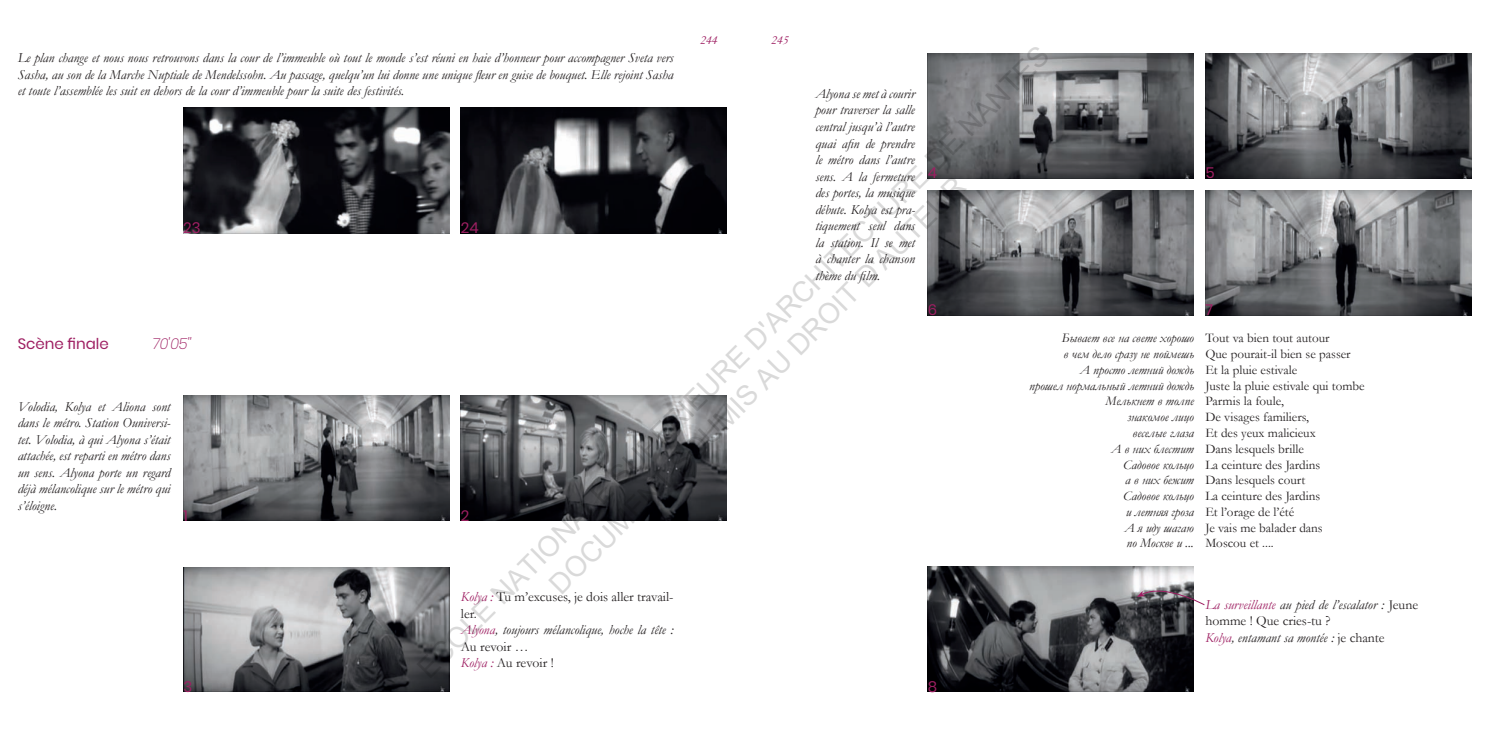
<style>
.page{position:relative;width:1489px;height:745px;background:#fff}
.page>*{position:absolute;margin:0;border:0;box-sizing:border-box;transform-origin:0 0}
.t1{font:28.25px/33.9px "Arial";color:rgb(0 0 0/.15);text-align:center}
.t2{font:15px "Poppins";color:#9e1f62}
.t3{font:italic 200 15px "Poppins";color:#9e1f62}
.t4{font:italic 13.75px/16.5px "Garamond";color:#231f20;text-align:justify}
.t5{font:13.75px/16.5px "Garamond";color:#231f20}
.t6{font:13.12px/15.8px "Garamond";color:#231f20}
.t7{font:italic 13.12px/15.8px "Garamond";color:#231f20;text-align:right}
.t8{font:italic 12.5px "Garamond";color:#9e1f62}
.s1{font-style:italic;color:#9e1f62}
.s2{font-style:italic}
.s3{color:#9e1f62}
.s4{font-style:normal}
</style>
<div class="page">
<img style="left:183px;top:108px;width:266px;height:125px">
<img style="left:461px;top:108px;width:265px;height:125px">
<img style="left:183px;top:395px;width:266px;height:125px">
<img style="left:461px;top:395px;width:265px;height:125px">
<img style="left:183px;top:567px;width:266px;height:124px">
<img style="left:1205px;top:53px;width:265px;height:125px">
<img style="left:927px;top:53px;width:266px;height:125px">
<img style="left:927px;top:190px;width:266px;height:125px">
<img style="left:1205px;top:190px;width:265px;height:125px">
<img style="left:927px;top:566px;width:266px;height:125px">
<svg style="left:1136px;top:582px;width:68px;height:23px"></svg>
<p class="t8" style="left:700px;top:31px;width:19px">244</p>
<p class="t8" style="left:771px;top:31px;width:19px">245</p>
<h1 class="t1" style="left:410px;top:660px;width:881px;rotate:-45deg">ECOLE NATIONALE SUPERIEURE D'ARCHITECTURE DE NANTES<br>DOCUMENT SOUMIS AU DROIT D'AUTEUR</h1>
<p class="t4" style="left:18px;top:49px;width:657px">Le plan change et nous nous retrouvons dans la cour de l’immeuble où tout le monde s’est réuni en haie d’honneur pour accompagner Sveta vers Sasha, au son de la Marche Nuptiale de Mendelssohn. Au passage, quelqu’un lui donne une unique fleur en guise de bouquet. Elle rejoint Sasha et toute l’assemblée les suit en dehors de la cour d’immeuble pour la suite des festivités.</p>
<p class="t4" style="left:815px;top:85px;width:101px">Alyona se met à courir pour traverser la salle central jusqu’à l’autre quai afin de prendre le métro dans l’autre sens. A la fermeture des portes, la musique débute. Kolya est pra&shy;tiquement seul dans la station. Il se met à chanter la chanson thème du film.</p>
<p class="t2" style="left:927px;top:164px;width:11px">4</p>
<p class="t2" style="left:1205px;top:164px;width:11px">5</p>
<p class="t2" style="left:183px;top:219px;width:19px">23</p>
<p class="t2" style="left:461px;top:219px;width:19px">24</p>
<p class="t2" style="left:927px;top:301px;width:11px">6</p>
<p class="t2" style="left:1205px;top:301px;width:9px">7</p>
<p class="t7" style="left:1029px;top:330px;width:166px">Бывает все на свете хорошо<br>в чем дело сразу не поймешь<br>А просто летний дождь<br>прошел нормальный летний дождь<br>Мелькнет в толпе<br>знакомое лицо<br>веселые глаза<br>А в них блестит<br>Садовое кольцо<br>а в них бежит<br>Садовое кольцо<br>и летняя гроза<br>А я иду шагаю<br>по Москве и ...</p>
<p class="t6" style="left:1205px;top:330px;width:161px">Tout va bien tout autour<br>Que pourait-il bien se passer<br>Et la pluie estivale<br>Juste la pluie estivale qui tombe<br>Parmis la foule,<br>De visages familiers,<br>Et des yeux malicieux<br>Dans lesquels brille<br>La ceinture des Jardins<br>Dans lesquels court<br>La ceinture des Jardins<br>Et l’orage de l’été<br>Je vais me balader dans<br>Moscou et ....</p>
<p class="t2" style="left:18px;top:335px;width:93px">Scène finale</p>
<p class="t3" style="left:153px;top:335px;width:41px">70'05''</p>
<p class="t4" style="left:18px;top:397px;width:154px">Volodia, Kolya et Aliona sont dans le métro. Station Ouniversi&shy;tet. Volodia, à qui Alyona s’était attachée, est reparti en métro dans un sens. Alyona porte un regard déjà mélancolique sur le métro qui s’éloigne.</p>
<p class="t2" style="left:461px;top:506px;width:10px">2</p>
<p class="t2" style="left:183px;top:506px;width:6px">1</p>
<p class="t5" style="left:461px;top:588px;width:214px"><span class="s1">Kolya :</span> Tu m’excuses, je dois aller travail&shy;ler.<br><span class="s1">Alyona</span><span class="s2">, toujours mélancolique, hoche la tête :<br></span>Au revoir …<br><span class="s1">Kolya :</span> Au revoir !</p>
<p class="t4" style="left:1205px;top:595px;width:214px;text-align:left"><span class="s3">La surveillante</span> au pied de l’escalator : <span class="s4">Jeune homme ! Que cries-tu ?<br></span><span class="s3">Kolya</span>, entamant sa montée : <span class="s4">je chante</span></p>
<p class="t2" style="left:183px;top:677px;width:10px">3</p>
<p class="t2" style="left:927px;top:677px;width:11px">8</p>
</div>
